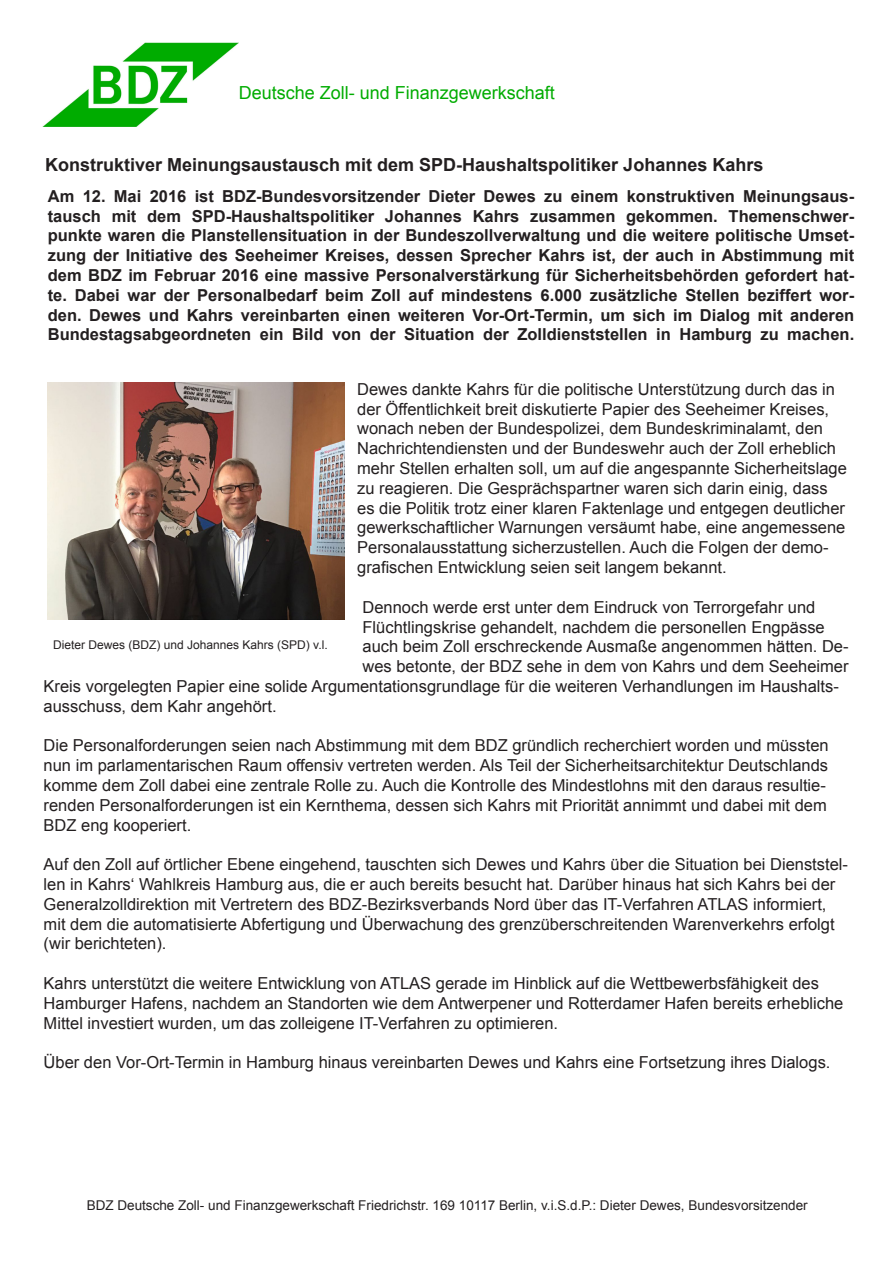
<style>
.page{position:relative;width:893px;height:1263px;background:#fff}
.page>*{position:absolute;margin:0;border:0;box-sizing:border-box;transform-origin:0 0}
.t1{font:700 18px "Arial";color:#231f20}
.t2{font:18px "Arial";color:#00ac00}
.t3{font:16.5px/19.8px "Arial";color:#231f20}
.t4{font:700 16.5px/19.8px "Arial";color:#231f20;text-align:justify}
.t5{font:13.5px "Arial";color:#231f20}
.t6{font:12px "Arial";color:#231f20}
</style>
<div class="page">
<img style="left:43px;top:43px;width:196px;height:84px">
<img style="left:48px;top:382px;width:296px;height:237px">
<p class="t2" style="left:239px;top:81px;width:318px">Deutsche Zoll- und Finanzgewerkschaft</p>
<p class="t1" style="left:45px;top:153px;width:720px">Konstruktiver Meinungsaustausch mit dem SPD-Haushaltspolitiker Johannes Kahrs</p>
<p class="t4" style="left:48px;top:187px;width:808px">Am 12. Mai 2016 ist BDZ-Bundesvorsitzender Dieter Dewes zu einem konstruktiven Meinungsaus&shy;tausch mit dem SPD-Haushaltspolitiker Johannes Kahrs zusammen gekommen. Themenschwer&shy;punkte waren die Planstellensituation in der Bundeszollverwaltung und die weitere politische Umset&shy;zung der Initiative des Seeheimer Kreises, dessen Sprecher Kahrs ist, der auch in Abstimmung mit dem BDZ im Februar 2016 eine massive Personalverstärkung für Sicherheitsbehörden gefordert hat&shy;te. Dabei war der Personalbedarf beim Zoll auf mindestens 6.000 zusätzliche Stellen beziffert wor&shy;den. Dewes und Kahrs vereinbarten einen weiteren Vor-Ort-Termin, um sich im Dialog mit anderen Bundestagsabgeordneten ein Bild von der Situation der Zolldienststellen in Hamburg zu machen.</p>
<p class="t3" style="left:357px;top:379px;width:491px">Dewes dankte Kahrs für die politische Unterstützung durch das in der Öffentlichkeit breit diskutierte Papier des Seeheimer Kreises, wonach neben der Bundespolizei, dem Bundeskriminalamt, den Nachrichtendiensten und der Bundeswehr auch der Zoll erheblich mehr Stellen erhalten soll, um auf die angespannte Sicherheitslage zu reagieren. Die Gesprächspartner waren sich darin einig, dass es die Politik trotz einer klaren Faktenlage und entgegen deutlicher gewerkschaftlicher Warnungen versäumt habe, eine angemessene Personalausstattung sicherzustellen. Auch die Folgen der demo&shy;grafischen Entwicklung seien seit langem bekannt.</p>
<p class="t3" style="left:363px;top:597px;width:454px">Dennoch werde erst unter dem Eindruck von Terrorgefahr und</p>
<p class="t3" style="left:363px;top:617px;width:464px">Flüchtlingskrise gehandelt, nachdem die personellen Engpässe</p>
<p class="t3" style="left:363px;top:637px;width:488px">auch beim Zoll erschreckende Ausmaße angenommen hätten. De-</p>
<p class="t3" style="left:363px;top:657px;width:488px">wes betonte, der BDZ sehe in dem von Kahrs und dem Seeheimer</p>
<p class="t3" style="left:44px;top:676px;width:797px">Kreis vorgelegten Papier eine solide Argumentationsgrundlage für die weiteren Verhandlungen im Haushalts-</p>
<p class="t3" style="left:44px;top:696px;width:234px">ausschuss, dem Kahr angehört.</p>
<p class="t3" style="left:44px;top:736px;width:787px">Die Personalforderungen seien nach Abstimmung mit dem BDZ gründlich recherchiert worden und müssten nun im parlamentarischen Raum offensiv vertreten werden. Als Teil der Sicherheitsarchitektur Deutschlands komme dem Zoll dabei eine zentrale Rolle zu. Auch die Kontrolle des Mindestlohns mit den daraus resultie&shy;renden Personalforderungen ist ein Kernthema, dessen sich Kahrs mit Priorität annimmt und dabei mit dem BDZ eng kooperiert.</p>
<p class="t3" style="left:44px;top:855px;width:806px">Auf den Zoll auf örtlicher Ebene eingehend, tauschten sich Dewes und Kahrs über die Situation bei Dienststel&shy;len in Kahrs‘ Wahlkreis Hamburg aus, die er auch bereits besucht hat. Darüber hinaus hat sich Kahrs bei der Generalzolldirektion mit Vertretern des BDZ-Bezirksverbands Nord über das IT-Verfahren ATLAS informiert, mit dem die automatisierte Abfertigung und Überwachung des grenzüberschreitenden Warenverkehrs erfolgt (wir berichteten).</p>
<p class="t3" style="left:44px;top:973px;width:801px">Kahrs unterstützt die weitere Entwicklung von ATLAS gerade im Hinblick auf die Wettbewerbsfähigkeit des<br>Hamburger Hafens, nachdem an Standorten wie dem Antwerpener und Rotterdamer Hafen bereits erhebliche<br>Mittel investiert wurden, um das zolleigene IT-Verfahren zu optimieren.</p>
<p class="t3" style="left:44px;top:1053px;width:788px">Über den Vor-Ort-Termin in Hamburg hinaus vereinbarten Dewes und Kahrs eine Fortsetzung ihres Dialogs.</p>
<p class="t6" style="left:53px;top:637px;width:276px">Dieter Dewes (BDZ) und Johannes Kahrs (SPD) v.l.</p>
<p class="t5" style="left:87px;top:1196px;width:723px">BDZ Deutsche Zoll- und Finanzgewerkschaft Friedrichstr. 169 10117 Berlin, v.i.S.d.P.: Dieter Dewes, Bundesvorsitzender</p>
</div>
